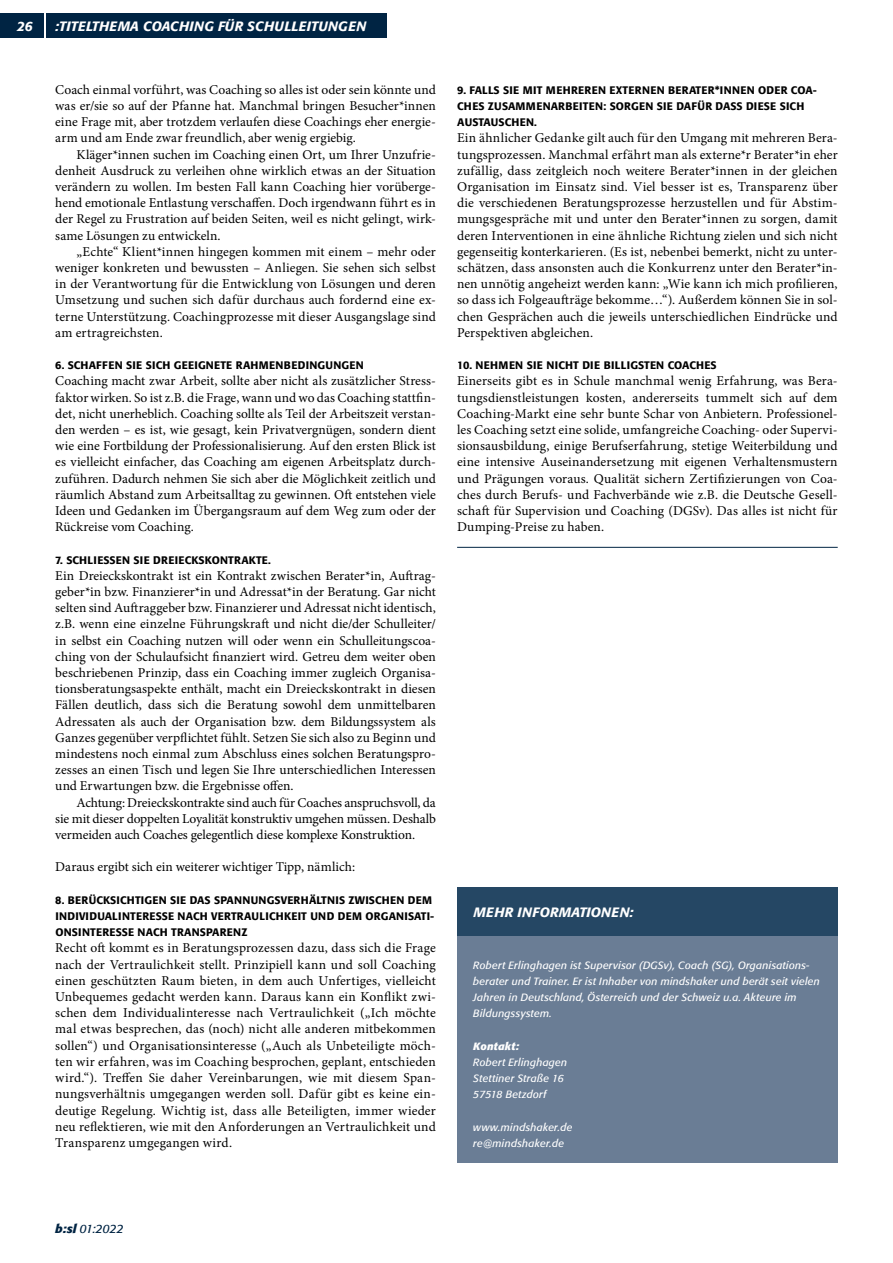
<style>
.page{position:relative;width:893px;height:1263px;background:#fff}
.page>*{position:absolute;margin:0;border:0;box-sizing:border-box;transform-origin:0 0}
.t1{font:13.5px/16.2px "Minion Pro";letter-spacing:.005em;color:#000;text-align:justify}
.t2{font:italic 500 13.5px "Formata";letter-spacing:.015em;color:#fff}
.t3{font:italic 500 13.5px "Formata";letter-spacing:.035em;color:#fff}
.t4{font:italic 12px "Formata";letter-spacing:-.005em;color:#002443}
.t5{font:500 10.8px/16.2px "Formata";letter-spacing:.02em;color:#000}
.t6{font:italic 10.5px/16.2px "Formata";letter-spacing:.02em;color:#fff}
.t7{font:italic 700 10.5px "Formata";letter-spacing:.025em;color:#fff}
.s1{font-weight:700}
</style>
<div class="page">
<div style="left:0;top:14px;width:44px;height:24px;background:#002443"></div>
<div style="left:46px;top:13px;width:340px;height:25px;background:#002443"></div>
<hr style="left:457px;top:547px;width:381px;height:1px;background:#002443">
<div style="left:457px;top:936px;width:381px;height:227px;background:#6a7d95"></div>
<div style="left:457px;top:888px;width:381px;height:48px;background:#254764"></div>
<p class="t2" style="left:17px;top:18px;width:17px">26</p>
<p class="t2" style="left:55px;top:18px;width:312px">:TITELTHEMA COACHING FÜR SCHULLEITUNGEN</p>
<p class="t1" style="left:55px;top:81px;width:382px">Coach einmal vorführt, was Coaching so alles ist oder sein könnte und was er/sie so auf der Pfanne hat. Manchmal bringen Besucher*innen eine Frage mit, aber trotzdem verlaufen diese Coachings eher energie&shy;arm und am Ende zwar freundlich, aber wenig ergiebig.</p>
<p class="t1" style="left:55px;top:146px;width:382px;text-indent:21px">Kläger*innen suchen im Coaching einen Ort, um Ihrer Unzufrie&shy;denheit Ausdruck zu verleihen ohne wirklich etwas an der Situation verändern zu wollen. Im besten Fall kann Coaching hier vorüberge&shy;hend emotionale Entlastung verschaffen. Doch irgendwann führt es in der Regel zu Frustration auf beiden Seiten, weil es nicht gelingt, wirk&shy;same Lösungen zu entwickeln.</p>
<p class="t1" style="left:55px;top:243px;width:382px;text-indent:21px">„Echte“ Klient*innen hingegen kommen mit einem – mehr oder weniger konkreten und bewussten – Anliegen. Sie sehen sich selbst in der Verantwortung für die Entwicklung von Lösungen und deren Umsetzung und suchen sich dafür durchaus auch fordernd eine ex&shy;terne Unterstützung. Coachingprozesse mit dieser Ausgangslage sind am ertragreichsten.</p>
<p class="t5" style="left:55px;top:357px;width:310px">6. SCHAFFEN SIE SICH GEEIGNETE RAHMENBEDINGUNGEN</p>
<p class="t1" style="left:55px;top:373px;width:382px">Coaching macht zwar Arbeit, sollte aber nicht als zusätzlicher Stress&shy;faktor wirken. So ist z.B. die Frage, wann und wo das Coaching stattfin&shy;det, nicht unerheblich. Coaching sollte als Teil der Arbeitszeit verstan&shy;den werden – es ist, wie gesagt, kein Privatvergnügen, sondern dient wie eine Fortbildung der Professionalisierung. Auf den ersten Blick ist es vielleicht einfacher, das Coaching am eigenen Arbeitsplatz durch&shy;zuführen. Dadurch nehmen Sie sich aber die Möglichkeit zeitlich und räumlich Abstand zum Arbeitsalltag zu gewinnen. Oft entstehen viele Ideen und Gedanken im Übergangsraum auf dem Weg zum oder der Rückreise vom Coaching.</p>
<p class="t5" style="left:55px;top:552px;width:217px">7. SCHLIESSEN SIE DREIECKSKONTRAKTE.</p>
<p class="t1" style="left:55px;top:567px;width:382px">Ein Dreieckskontrakt ist ein Kontrakt zwischen Berater*in, Auftrag&shy;geber*in bzw. Finanzierer*in und Adressat*in der Beratung. Gar nicht selten sind Auftraggeber bzw. Finanzierer und Adressat nicht identisch, z.B. wenn eine einzelne Führungskraft und nicht die/der Schulleiter/ in selbst ein Coaching nutzen will oder wenn ein Schulleitungscoa&shy;ching von der Schulaufsicht finanziert wird. Getreu dem weiter oben beschriebenen Prinzip, dass ein Coaching immer zugleich Organisa&shy;tionsberatungsaspekte enthält, macht ein Dreieckskontrakt in diesen Fällen deutlich, dass sich die Beratung sowohl dem unmittelbaren Adressaten als auch der Organisation bzw. dem Bildungssystem als Ganzes gegenüber verpflichtet fühlt. Setzen Sie sich also zu Beginn und mindestens noch einmal zum Abschluss eines solchen Beratungspro&shy;zesses an einen Tisch und legen Sie Ihre unterschiedlichen Interessen und Erwartungen bzw. die Ergebnisse offen.</p>
<p class="t1" style="left:55px;top:794px;width:382px;text-indent:21px">Achtung: Dreieckskontrakte sind auch für Coaches anspruchsvoll, da sie mit dieser doppelten Loyalität konstruktiv umgehen müssen. Deshalb vermeiden auch Coaches gelegentlich diese komplexe Konstruktion.</p>
<p class="t1" style="left:55px;top:859px;width:301px">Daraus ergibt sich ein weiterer wichtiger Tipp, nämlich:</p>
<p class="t5" style="left:55px;top:892px;width:381px">8. BERÜCKSICHTIGEN SIE DAS SPANNUNGSVERHÄLTNIS ZWISCHEN DEM<br>INDIVIDUALINTERESSE NACH VERTRAULICHKEIT UND DEM ORGANISATI-<br>ONSINTERESSE NACH TRANSPARENZ</p>
<p class="t1" style="left:55px;top:940px;width:382px">Recht oft kommt es in Beratungsprozessen dazu, dass sich die Frage nach der Vertraulichkeit stellt. Prinzipiell kann und soll Coaching einen geschützten Raum bieten, in dem auch Unfertiges, vielleicht Unbequemes gedacht werden kann. Daraus kann ein Konflikt zwi&shy;schen dem Individualinteresse nach Vertraulichkeit („Ich möchte mal etwas besprechen, das (noch) nicht alle anderen mitbekommen sollen“) und Organisationsinteresse („Auch als Unbeteiligte möch&shy;ten wir erfahren, was im Coaching besprochen, geplant, entschieden wird.“). Treffen Sie daher Vereinbarungen, wie mit diesem Span&shy;nungsverhältnis umgegangen werden soll. Dafür gibt es keine ein&shy;deutige Regelung. Wichtig ist, dass alle Beteiligten, immer wieder neu reflektieren, wie mit den Anforderungen an Vertraulichkeit und Transparenz umgegangen wird.</p>
<p class="t5" style="left:457px;top:82px;width:361px">9. FALLS SIE MIT MEHREREN EXTERNEN BERATER*INNEN ODER COA-<br>CHES ZUSAMMENARBEITEN: SORGEN SIE DAFÜR DASS DIESE SICH<br>AUSTAUSCHEN.</p>
<p class="t1" style="left:457px;top:130px;width:382px">Ein ähnlicher Gedanke gilt auch für den Umgang mit mehreren Bera&shy;tungsprozessen. Manchmal erfährt man als externe*r Berater*in eher zufällig, dass zeitgleich noch weitere Berater*innen in der gleichen Organisation im Einsatz sind. Viel besser ist es, Transparenz über die verschiedenen Beratungsprozesse herzustellen und für Abstim&shy;mungsgespräche mit und unter den Berater*innen zu sorgen, damit deren Interventionen in eine ähnliche Richtung zielen und sich nicht gegenseitig konterkarieren. (Es ist, nebenbei bemerkt, nicht zu unter&shy;schätzen, dass ansonsten auch die Konkurrenz unter den Berater*in&shy;nen unnötig angeheizt werden kann: „Wie kann ich mich profilieren, so dass ich Folgeaufträge bekomme…“). Außerdem können Sie in sol&shy;chen Gesprächen auch die jeweils unterschiedlichen Eindrücke und Perspektiven abgleichen.</p>
<p class="t5" style="left:457px;top:357px;width:261px">10. NEHMEN SIE NICHT DIE BILLIGSTEN COACHES</p>
<p class="t1" style="left:457px;top:373px;width:382px">Einerseits gibt es in Schule manchmal wenig Erfahrung, was Bera&shy;tungsdienstleistungen kosten, andererseits tummelt sich auf dem Coaching-Markt eine sehr bunte Schar von Anbietern. Professionel&shy;les Coaching setzt eine solide, umfangreiche Coaching- oder Supervi&shy;sionsausbildung, einige Berufserfahrung, stetige Weiterbildung und eine intensive Auseinandersetzung mit eigenen Verhaltensmustern und Prägungen voraus. Qualität sichern Zertifizierungen von Coa&shy;ches durch Berufs- und Fachverbände wie z.B. die Deutsche Gesell&shy;schaft für Supervision und Coaching (DGSv). Das alles ist nicht für Dumping-Preise zu haben.</p>
<p class="t3" style="left:473px;top:904px;width:162px">MEHR INFORMATIONEN:</p>
<p class="t6" style="left:473px;top:957px;width:348px">Robert Erlinghagen ist Supervisor (DGSv), Coach (SG), Organisations&shy;berater und Trainer. Er ist Inhaber von mindshaker und berät seit vielen Jahren in Deutschland, Österreich und der Schweiz u.a. Akteure im Bildungssystem.</p>
<p class="t7" style="left:473px;top:1039px;width:47px">Kontakt:</p>
<p class="t6" style="left:473px;top:1054px;width:96px">Robert Erlinghagen<br>Stettiner Straße 16<br>57518 Betzdorf</p>
<p class="t6" style="left:473px;top:1119px;width:101px">www.mindshaker.de re@mindshaker.de</p>
<p class="t4" style="left:55px;top:1222px;width:70px"><span class="s1">b:sl</span> 01:2022</p>
</div>
